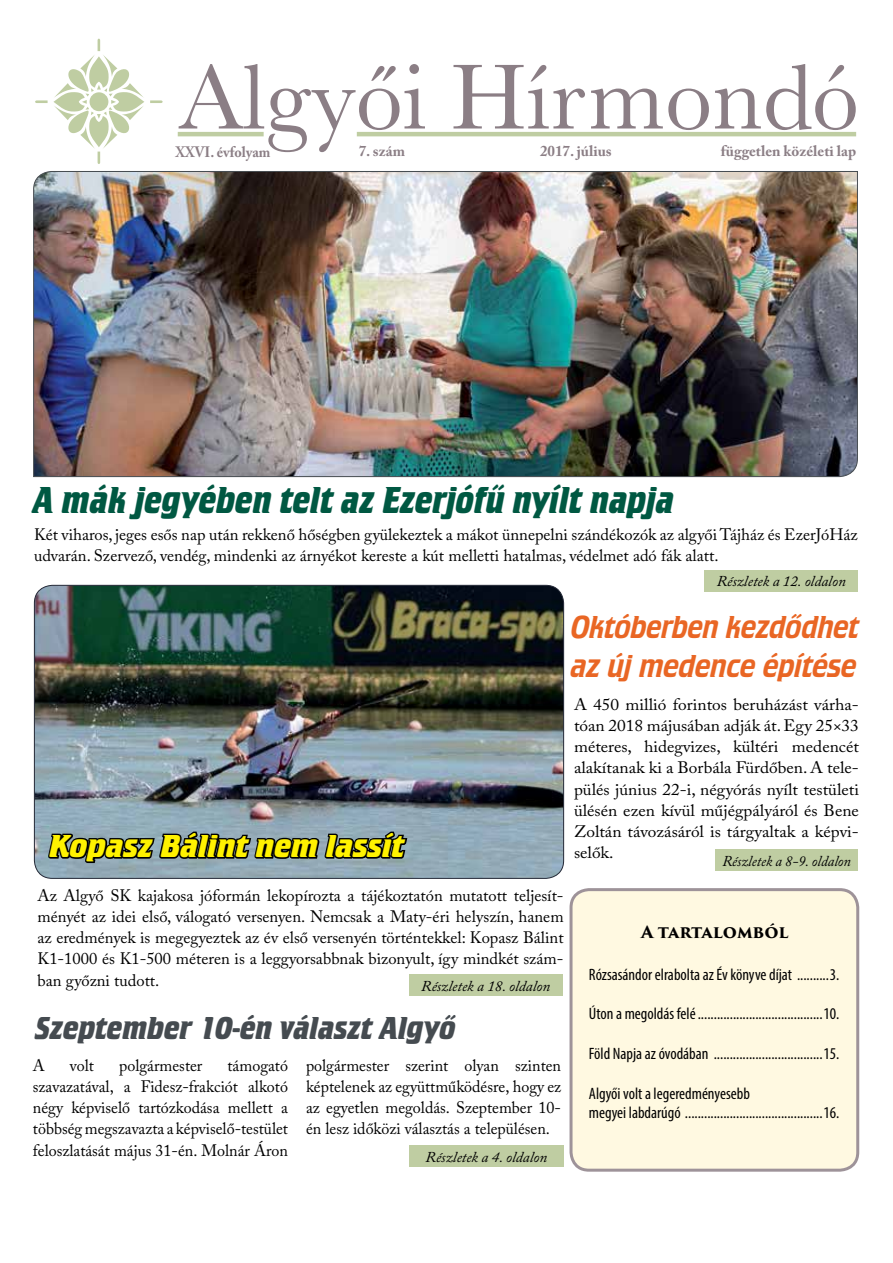
<style>
.page{position:relative;width:893px;height:1263px;background:#fff}
.page>*{position:absolute;margin:0;border:0;box-sizing:border-box;transform-origin:0 0}
.t1{font:96px "Baskerville";color:#8b7e85}
.t2{font:700 39px "Crillee TOT";color:#005842;scale:.83 1}
.t3{font:33px/39.6px "Crillee TOT";color:#e96624;scale:.91 1}
.t4{font:700 33px "Crillee TOT";color:#454b50;scale:.87 1}
.t5{font:700 33px "Crillee TOT";color:#fff200;scale:.95 1}
.t6{font:16.5px/21.3px "Adobe Caslon Pro";color:#000;text-align:justify}
.t7{font:16.5px/21.3px "Adobe Caslon Pro";color:#000;text-align:justify;scale:1.05 1}
.t8{font:condensed 16.5px/19.8px "Myriad Pro";color:#000}
.t9{font:700 16.5px "Trajan Pro 3";letter-spacing:-.01em;color:#000}
.t10{font:italic 15px "Adobe Caslon Pro";color:#000}
.t11{font:700 15px "Adobe Caslon Pro";color:#8b7e85}
.t12{font:italic 15px "Adobe Caslon Pro";color:#000;scale:.95 1}
.t13{font:700 15px "Adobe Caslon Pro";color:#8b7e85;scale:.94 1}
</style>
<div class="page">
<img style="left:33px;top:171px;width:825px;height:306px">
<svg style="left:35px;top:38px;width:128px;height:126px"></svg>
<svg style="left:177px;top:131px;width:257px;height:6px"></svg>
<svg style="left:445px;top:131px;width:412px;height:6px"></svg>
<hr style="left:178px;top:132px;width:86px;height:4px;background:#bfcda2">
<hr style="left:357px;top:132px;width:499px;height:4px;background:#bfcda2">
<div style="left:571px;top:890px;width:287px;height:280px;background:#fff9e1;border-radius:18px"></div>
<div style="left:569px;top:888px;width:290px;height:284px;border:3px solid #9e9399;border-radius:18px"></div>
<svg style="left:33px;top:462px;width:643px;height:322px"></svg>
<div style="left:409px;top:1145px;width:155px;height:22px;background:#bfcda2"></div>
<div style="left:716px;top:849px;width:142px;height:22px;background:#bfcda2"></div>
<img style="left:34px;top:585px;width:530px;height:293px">
<svg style="left:47px;top:818px;width:362px;height:61px;background:#6e8089"></svg>
<div style="left:409px;top:974px;width:153px;height:22px;background:#bfcda2"></div>
<div style="left:705px;top:570px;width:153px;height:22px;background:#bfcda2"></div>
<h1 class="t1" style="left:179px;top:36px;width:683px">Algyői Hírmondó</h1>
<p class="t11" style="left:540px;top:142px;width:73px">2017. július</p>
<p class="t13" style="left:176px;top:143px;width:102px">XXVI. évfolyam</p>
<p class="t11" style="left:359px;top:142px;width:48px">7. szám</p>
<p class="t11" style="left:721px;top:142px;width:137px">független közéleti lap</p>
<h2 class="t2" style="left:33px;top:478px;width:774px">A mák jegyében telt az Ezerjófű nyílt napja</h2>
<p class="t6" style="left:34px;top:523px;width:825px">Két viharos, jeges esős nap után rekkenő hőségben gyülekeztek a mákot ünnepelni szándékozók az algyői Tájház és EzerJóHáz udvarán. Szervező, vendég, mindenki az árnyékot kereste a kút melletti hatalmas, védelmet adó fák alatt.</p>
<p class="t10" style="left:717px;top:572px;width:131px">Részletek a 12. oldalon</p>
<h3 class="t5" style="left:49px;top:827px;width:375px">Kopasz Bálint nem lassít</h3>
<h3 class="t3" style="left:571px;top:607px;width:318px">Októberben kezdődhet az új medence építése</h3>
<p class="t7" style="left:574px;top:693px;width:273px">A 450 millió forintos beruházást várha&shy;tóan 2018 májusában adják át. Egy 25×33 méteres, hidegvizes, kültéri medencét alakítanak ki a Borbála Fürdőben. A tele&shy;pülés június 22-i, négyórás nyílt testületi ülésén ezen kívül műjégpályáról és Bene Zoltán távozásáról is tárgyaltak a képvi&shy;selők.</p>
<p class="t12" style="left:722px;top:851px;width:137px">Részletek a 8-9. oldalon</p>
<p class="t6" style="left:38px;top:884px;width:528px">Az Algyő SK kajakosa jóformán lekopírozta a tájékoztatón mutatott teljesít&shy;ményét az idei első, válogató versenyen. Nemcsak a Maty-éri helyszín, hanem az eredmények is megegyeztek az év első versenyén történtekkel: Kopasz Bálint K1-1000 és K1-500 méteren is a leggyorsabbnak bizonyult, így mindkét szám&shy;ban győzni tudott.</p>
<p class="t10" style="left:421px;top:977px;width:131px">Részletek a 18. oldalon</p>
<h3 class="t4" style="left:35px;top:1010px;width:485px">Szeptember 10-én választ Algyő</h3>
<p class="t6" style="left:33px;top:1054px;width:13px">A</p>
<p class="t6" style="left:70px;top:1054px;width:26px">volt</p>
<p class="t6" style="left:119px;top:1054px;width:85px">polgármester</p>
<p class="t6" style="left:33px;top:1054px;width:257px;text-indent:195px">támogató szavazatával, a Fidesz-frakciót alkotó négy képviselő tartózkodása mellett a többség megszavazta a képviselő-testület feloszlatását május 31-én. Molnár Áron</p>
<p class="t6" style="left:306px;top:1054px;width:257px">polgármester szerint olyan szinten képtelenek az együttműködésre, hogy ez az egyetlen megoldás. Szeptember 10- én lesz időközi választás a településen.</p>
<p class="t10" style="left:426px;top:1148px;width:123px">Részletek a 4. oldalon</p>
<p class="t9" style="left:641px;top:920px;width:149px">A tartalomból</p>
<p class="t8" style="left:589px;top:964px;width:252px">Rózsasándor elrabolta az Év könyve díjat ..........3.</p>
<p class="t8" style="left:589px;top:1004px;width:252px">Úton a megoldás felé.......................................10.</p>
<p class="t8" style="left:589px;top:1043px;width:252px">Föld Napja az óvodában ..................................15.</p>
<p class="t8" style="left:589px;top:1083px;width:252px">Algyői volt a legeredményesebb<br>megyei labdarúgó ...........................................16.</p>
</div>
